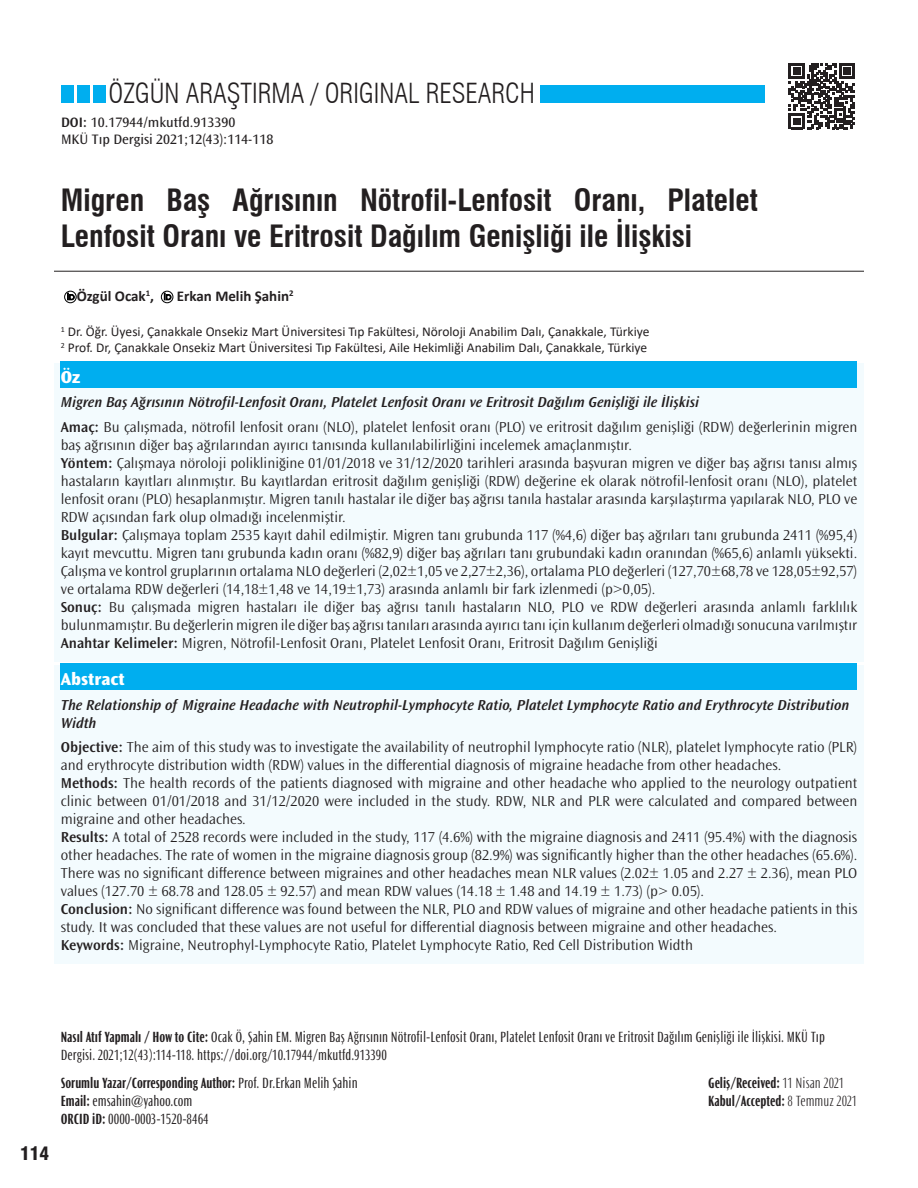
<style>
.page{position:relative;width:918px;height:1188px;background:#fff}
.page>*{position:absolute;margin:0;border:0;box-sizing:border-box;transform-origin:0 0}
.Makale_Ana_Başlık_TR{font:700 condensed 30px/36px "Swiss 721 BT";color:#231f20}
.t1{font:300 condensed 27px "Swiss 721 BT";color:#231f20}
.Abstract-EN{font:800 18px "Ocean Sans MT Pro";color:#fff}
.Sayfa_No{font:900 condensed 18px "Swiss 721 BT";color:#231f20}
.Öz-TR{font:800 18px "Ocean Sans MT Pro";color:#fff}
.Özet_Metin_TR{font:300 15px/18px "Ocean Sans MT Pro";color:#231f20}
.Özet_Metin-EN{font:300 15px/18px "Ocean Sans MT Pro";color:#231f20}
.Yazışma_Adresi{font:condensed 15px/18px "Ocean Sans MT Pro";color:#231f20}
.Özetin_Başlığı-EN{font:italic 600 15px/18px "Ocean Sans MT Pro";color:#231f20}
.Özetin_Başlığı-TR{font:italic 600 15px "Ocean Sans MT Pro";color:#231f20}
.Yazışma_Adresi-2{font:700 condensed 15px "Ocean Sans MT Pro";color:#231f20}
.Geliş_Kabul_Tarihi{font:700 condensed 15px "Ocean Sans MT Pro";color:#231f20}
.Yazar_İsimleri-TR{font:700 15px "Calibri";color:#231f20}
.DOI_url{font:14.25px "Ocean Sans Std";color:#231f20}
.DOI{font:14.25px "Ocean Sans Std";color:#231f20}
.Yazarın_Kurumu-TR{font:13.5px "Calibri";color:#231f20}
.s1{font-weight:600}
.s2{font-weight:700}
.s3{font-weight:300}
.s4{font-weight:400}
</style>
<div class="page">
<div style="left:93px;top:85px;width:12px;height:18px;background:#00aeef"></div>
<div style="left:540px;top:86px;width:225px;height:17px;background:#00aeef"></div>
<div style="left:77px;top:85px;width:12px;height:18px;background:#00aeef"></div>
<div style="left:61px;top:85px;width:13px;height:18px;background:#00aeef"></div>
<svg style="left:789px;top:63px;width:66px;height:66px"></svg>
<hr style="left:54px;top:271px;width:810px;height:1px;background:#231f20">
<div style="left:64px;top:291px;width:13px;height:12px;border:1px solid #000;border-radius:50%"></div>
<svg style="left:67px;top:293px;width:7px;height:7px"></svg>
<div style="left:161px;top:291px;width:12px;height:12px;border:1px solid #000;border-radius:50%"></div>
<svg style="left:164px;top:293px;width:7px;height:7px"></svg>
<div style="left:54px;top:363px;width:810px;height:299px;background:#f3fbfe"></div>
<div style="left:61px;top:361px;width:796px;height:26px;background:#00aeef"></div>
<div style="left:54px;top:665px;width:810px;height:299px;background:#f3fbfe"></div>
<div style="left:61px;top:663px;width:796px;height:27px;background:#00aeef"></div>
<h2 class="t1" style="left:109px;top:77px;width:428px">ÖZGÜN ARAŞTIRMA / ORIGINAL RESEARCH</h2>
<p class="DOI" style="left:61px;top:114px;width:176px"><span class="s1">DOI:</span> 10.17944/mkutfd.913390</p>
<p class="DOI_url" style="left:61px;top:131px;width:214px">MKÜ Tıp Dergisi 2021;12(43):114-118</p>
<p class="Makale_Ana_Başlık_TR" style="left:61px;top:182px;width:699px">Migren Baş Ağrısının Nötrofil-Lenfosit Oranı, Platelet<br>Lenfosit Oranı ve Eritrosit Dağılım Genişliği ile İlişkisi</p>
<p class="Yazar_İsimleri-TR" style="left:77px;top:285px;width:79px">Özgül Ocak<sup>1</sup>,</p>
<p class="Yazar_İsimleri-TR" style="left:177px;top:285px;width:118px">Erkan Melih Şahin<sup>2</sup></p>
<p class="Yazarın_Kurumu-TR" style="left:61px;top:322px;width:590px"><sup>1</sup> Dr. Öğr. Üyesi, Çanakkale Onsekiz Mart Üniversitesi Tıp Fakültesi, Nöroloji Anabilim Dalı, Çanakkale, Türkiye</p>
<p class="Yazarın_Kurumu-TR" style="left:61px;top:339px;width:588px"><sup>2</sup> Prof. Dr, Çanakkale Onsekiz Mart Üniversitesi Tıp Fakültesi, Aile Hekimliği Anabilim Dalı, Çanakkale, Türkiye</p>
<p class="Öz-TR" style="left:61px;top:366px;width:21px">Öz</p>
<p class="Özetin_Başlığı-TR" style="left:61px;top:393px;width:640px">Migren Baş Ağrısının Nötrofil-Lenfosit Oranı, Platelet Lenfosit Oranı ve Eritrosit Dağılım Genişliği ile İlişkisi</p>
<p class="Özet_Metin_TR" style="left:61px;top:418px;width:798px"><span class="s1">Amaç:</span> Bu çalışmada, nötrofil lenfosit oranı (NLO), platelet lenfosit oranı (PLO) ve eritrosit dağılım genişliği (RDW) değerlerinin migren baş ağrısının diğer baş ağrılarından ayırıcı tanısında kullanılabilirliğini incelemek amaçlanmıştır.</p>
<p class="Özet_Metin_TR" style="left:61px;top:454px;width:798px;text-align:justify"><span class="s1">Yöntem:</span> Çalışmaya nöroloji polikliniğine 01/01/2018 ve 31/12/2020 tarihleri arasında başvuran migren ve diğer baş ağrısı tanısı almış hastaların kayıtları alınmıştır. Bu kayıtlardan eritrosit dağılım genişliği (RDW) değerine ek olarak nötrofil-lenfosit oranı (NLO), platelet lenfosit oranı (PLO) hesaplanmıştır. Migren tanılı hastalar ile diğer baş ağrısı tanıla hastalar arasında karşılaştırma yapılarak NLO, PLO ve RDW açısından fark olup olmadığı incelenmiştir.</p>
<p class="Özet_Metin_TR" style="left:61px;top:526px;width:798px;text-align:justify"><span class="s1">Bulgular:</span> Çalışmaya toplam 2535 kayıt dahil edilmiştir. Migren tanı grubunda 117 (%4,6) diğer baş ağrıları tanı grubunda 2411 (%95,4) kayıt mevcuttu. Migren tanı grubunda kadın oranı (%82,9) diğer baş ağrıları tanı grubundaki kadın oranından (%65,6) anlamlı yüksekti.<br>Çalışma ve kontrol gruplarının ortalama NLO değerleri (2,02±1,05 ve 2,27±2,36), ortalama PLO değerleri (127,70±68,78 ve 128,05±92,57) ve ortalama RDW değerleri (14,18±1,48 ve 14,19±1,73) arasında anlamlı bir fark izlenmedi (p&gt;0,05).</p>
<p class="Özet_Metin_TR" style="left:61px;top:598px;width:798px"><span class="s1">Sonuç:</span> Bu çalışmada migren hastaları ile diğer baş ağrısı tanılı hastaların NLO, PLO ve RDW değerleri arasında anlamlı farklılık bulunmamıştır. Bu değerlerin migren ile diğer baş ağrısı tanıları arasında ayırıcı tanı için kullanım değerleri olmadığı sonucuna varılmıştır</p>
<p class="Özet_Metin_TR" style="left:61px;top:634px;width:599px"><span class="s1">Anahtar Kelimeler:</span> Migren, Nötrofil-Lenfosit Oranı, Platelet Lenfosit Oranı, Eritrosit Dağılım Genişliği</p>
<p class="Abstract-EN" style="left:61px;top:668px;width:66px">Abstract</p>
<p class="Özetin_Başlığı-EN" style="left:61px;top:696px;width:790px">The Relationship of Migraine Headache with Neutrophil-Lymphocyte Ratio, Platelet Lymphocyte Ratio and Erythrocyte Distribution<br>Width</p>
<p class="Özet_Metin-EN" style="left:61px;top:738px;width:798px"><span class="s1">Objective:</span> The aim of this study was to investigate the availability of neutrophil lymphocyte ratio (NLR), platelet lymphocyte ratio (PLR) and erythrocyte distribution width (RDW) values in the differential diagnosis of migraine headache from other headaches.</p>
<p class="Özet_Metin-EN" style="left:61px;top:774px;width:798px;text-align:justify"><span class="s1">Methods:</span> The health records of the patients diagnosed with migraine and other headache who applied to the neurology outpatient clinic between 01/01/2018 and 31/12/2020 were included in the study. RDW, NLR and PLR were calculated and compared between migraine and other headaches.</p>
<p class="Özet_Metin-EN" style="left:61px;top:828px;width:798px;text-align:justify"><span class="s1">Results:</span> A total of 2528 records were included in the study, 117 (4.6%) with the migraine diagnosis and 2411 (95.4%) with the diagnosis other headaches. The rate of women in the migraine diagnosis group (82.9%) was significantly higher than the other headaches (65.6%).<br>There was no significant difference between migraines and other headaches mean NLR values (2.02± 1.05 and 2.27 ± 2.36), mean PLO values (127.70 ± 68.78 and 128.05 ± 92.57) and mean RDW values (14.18 ± 1.48 and 14.19 ± 1.73) (p&gt; 0.05).</p>
<p class="Özet_Metin-EN" style="left:61px;top:900px;width:798px"><span class="s1">Conclusion:</span> No significant difference was found between the NLR, PLO and RDW values of migraine and other headache patients in this study. It was concluded that these values are not useful for differential diagnosis between migraine and other headaches.</p>
<p class="Özet_Metin-EN" style="left:61px;top:936px;width:634px"><span class="s1">Keywords:</span> Migraine, Neutrophyl-Lymphocyte Ratio, Platelet Lymphocyte Ratio, Red Cell Distribution Width</p>
<p class="Sayfa_No" style="left:20px;top:1143px;width:30px">114</p>
<p class="Yazışma_Adresi" style="left:61px;top:1028px;width:766px"><span class="s2">Nasıl Atıf Yapmalı / How to Cite:</span> Ocak Ö, Şahin EM. Migren Baş Ağrısının Nötrofil-Lenfosit Oranı, Platelet Lenfosit Oranı ve Eritrosit Dağılım Genişliği ile İlişkisi. MKÜ Tıp<br>Dergisi. 2021;12(43):114-118. https://doi.org/10.17944/mkutfd.913390</p>
<p class="Geliş_Kabul_Tarihi" style="left:708px;top:1073px;width:138px">Geliş/Received: <span class="s3">11 Nisan 2021</span></p>
<p class="Geliş_Kabul_Tarihi" style="left:708px;top:1091px;width:151px">Kabul/Accepted: <span class="s3">8 Temmuz 2021</span></p>
<p class="Yazışma_Adresi-2" style="left:61px;top:1073px;width:298px">Sorumlu Yazar/Corresponding Author: <span class="s4">Prof. Dr.Erkan Melih Şahin</span></p>
<p class="Yazışma_Adresi" style="left:61px;top:1092px;width:133px"><span class="s2">Email:</span> emsahin@yahoo.com</p>
<p class="Yazışma_Adresi" style="left:61px;top:1110px;width:149px"><span class="s2">ORCID iD:</span> 0000-0003-1520-8464</p>
</div>
